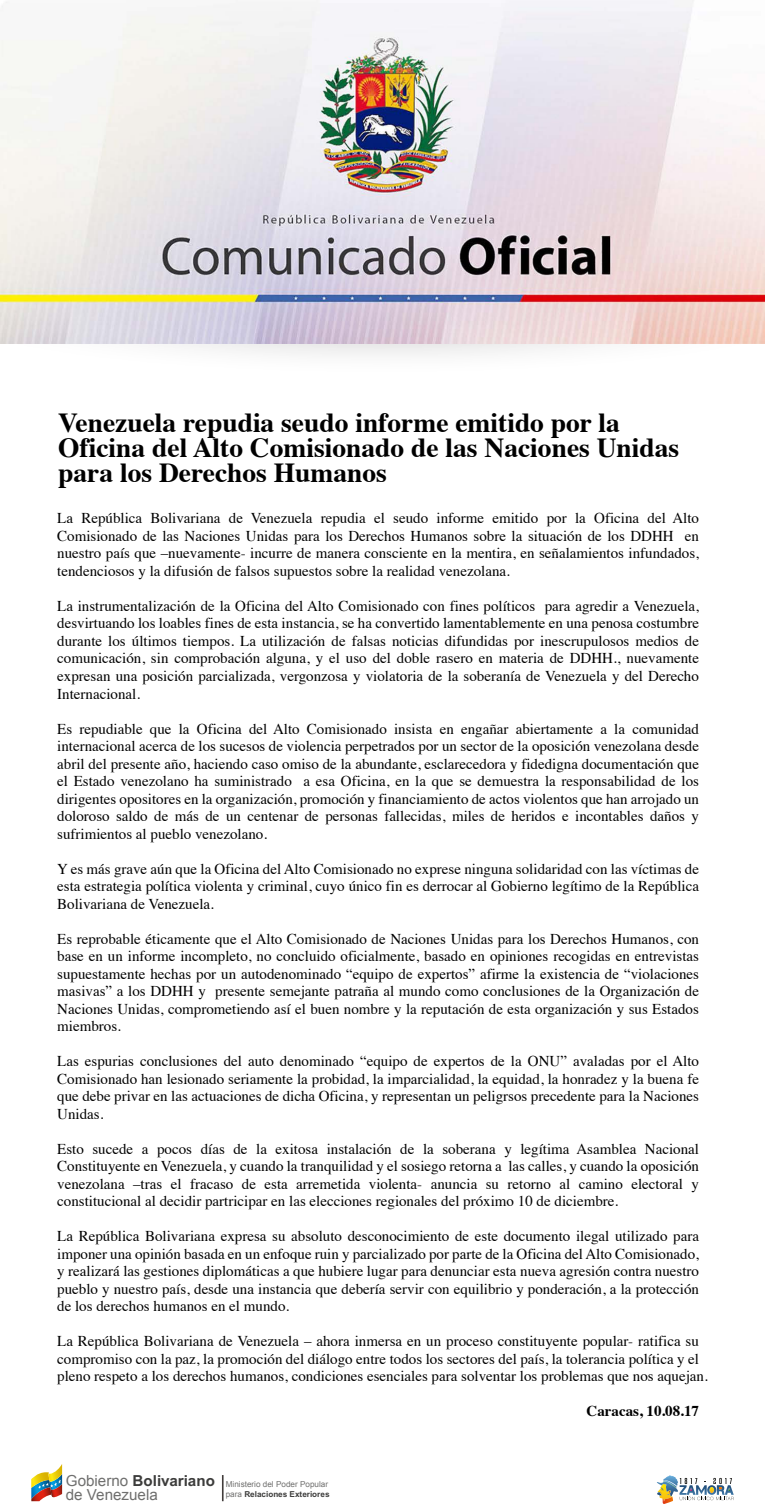
<style>
.page{position:relative;width:765px;height:1512px;background:#fff}
.page>*{position:absolute;margin:0;border:0;box-sizing:border-box;transform-origin:0 0}
.t1{font:700 27.5px/25px "Times";color:#000}
.t2{font:15.25px/13.8px "Arial";color:#6f6f6e}
.t3{font:15px/17.5px "Times";color:#000;text-align:justify}
.t4{font:700 15px "Times";color:#000}
.t5{font:8.12px/9.8px "Arial";color:#6f6f6e}
.s1{font-weight:700;color:#3c3c3b}
</style>
<div class="page">
<img style="left:0;top:0;width:765px;height:355px">
<svg style="left:31px;top:1464px;width:31px;height:36px"></svg>
<hr style="left:222px;top:1474px;width:2px;height:26px;background:#413c3b">
<svg style="left:657px;top:1475px;width:77px;height:29px"></svg>
<h1 class="t1" style="left:58px;top:407px;width:623px">Venezuela repudia seudo informe emitido por la<br>Oficina del Alto Comisionado de las Naciones Unidas para los Derechos Humanos</h1>
<p class="t3" style="left:57px;top:508px;width:643px">La República Bolivariana de Venezuela repudia el seudo informe emitido por la Oficina del Alto Comisionado de las Naciones Unidas para los Derechos Humanos sobre la situación de los DDHH en nuestro país que –nuevamente- incurre de manera consciente en la mentira, en señalamientos infundados, tendenciosos y la difusión de falsos supuestos sobre la realidad venezolana.</p>
<p class="t3" style="left:57px;top:596px;width:643px">La instrumentalización de la Oficina del Alto Comisionado con fines políticos para agredir a Venezuela, desvirtuando los loables fines de esta instancia, se ha convertido lamentablemente en una penosa costumbre durante los últimos tiempos. La utilización de falsas noticias difundidas por inescrupulosos medios de comunicación, sin comprobación alguna, y el uso del doble rasero en materia de DDHH., nuevamente expresan una posición parcializada, vergonzosa y violatoria de la soberanía de Venezuela y del Derecho Internacional.</p>
<p class="t3" style="left:57px;top:718px;width:643px">Es repudiable que la Oficina del Alto Comisionado insista en engañar abiertamente a la comunidad internacional acerca de los sucesos de violencia perpetrados por un sector de la oposición venezolana desde abril del presente año, haciendo caso omiso de la abundante, esclarecedora y fidedigna documentación que el Estado venezolano ha suministrado a esa Oficina, en la que se demuestra la responsabilidad de los dirigentes opositores en la organización, promoción y financiamiento de actos violentos que han arrojado un doloroso saldo de más de un centenar de personas fallecidas, miles de heridos e incontables daños y sufrimientos al pueblo venezolano.</p>
<p class="t3" style="left:57px;top:858px;width:643px">Y es más grave aún que la Oficina del Alto Comisionado no exprese ninguna solidaridad con las víctimas de esta estrategia política violenta y criminal, cuyo único fin es derrocar al Gobierno legítimo de la República Bolivariana de Venezuela.</p>
<p class="t3" style="left:57px;top:928px;width:643px">Es reprobable éticamente que el Alto Comisionado de Naciones Unidas para los Derechos Humanos, con base en un informe incompleto, no concluido oficialmente, basado en opiniones recogidas en entrevistas supuestamente hechas por un autodenominado “equipo de expertos” afirme la existencia de “violaciones masivas” a los DDHH y presente semejante patraña al mundo como conclusiones de la Organización de Naciones Unidas, comprometiendo así el buen nombre y la reputación de esta organización y sus Estados miembros.</p>
<p class="t3" style="left:57px;top:1051px;width:643px">Las espurias conclusiones del auto denominado “equipo de expertos de la ONU” avaladas por el Alto Comisionado han lesionado seriamente la probidad, la imparcialidad, la equidad, la honradez y la buena fe que debe privar en las actuaciones de dicha Oficina, y representan un peligrsos precedente para la Naciones Unidas.</p>
<p class="t3" style="left:57px;top:1138px;width:643px">Esto sucede a pocos días de la exitosa instalación de la soberana y legítima Asamblea Nacional Constituyente en Venezuela, y cuando la tranquilidad y el sosiego retorna a las calles, y cuando la oposición venezolana –tras el fracaso de esta arremetida violenta- anuncia su retorno al camino electoral y constitucional al decidir partricipar en las elecciones regionales del próximo 10 de diciembre.</p>
<p class="t3" style="left:57px;top:1226px;width:643px">La República Bolivariana expresa su absoluto desconocimiento de este documento ilegal utilizado para imponer una opinión basada en un enfoque ruin y parcializado por parte de la Oficina del Alto Comisionado, y realizará las gestiones diplomáticas a que hubiere lugar para denunciar esta nueva agresión contra nuestro pueblo y nuestro país, desde una instancia que debería servir con equilibrio y ponderación, a la protección de los derechos humanos en el mundo.</p>
<p class="t3" style="left:57px;top:1331px;width:652px;text-align:left">La República Bolivariana de Venezuela – ahora inmersa en un proceso constituyente popular- ratifica su compromiso con la paz, la promoción del diálogo entre todos los sectores del país, la tolerancia política y el pleno respeto a los derechos humanos, condiciones esenciales para solventar los problemas que nos aquejan.</p>
<p class="t4" style="left:587px;top:1396px;width:114px">Caracas, 10.08.17</p>
<p class="t2" style="left:66px;top:1473px;width:151px">Gobierno <span class="s1">Bolivariano </span>de Venezuela</p>
<p class="t5" style="left:226px;top:1478px;width:105px">Ministerio del Poder Popular para <span class="s1">Relaciones Exteriores</span></p>
</div>
